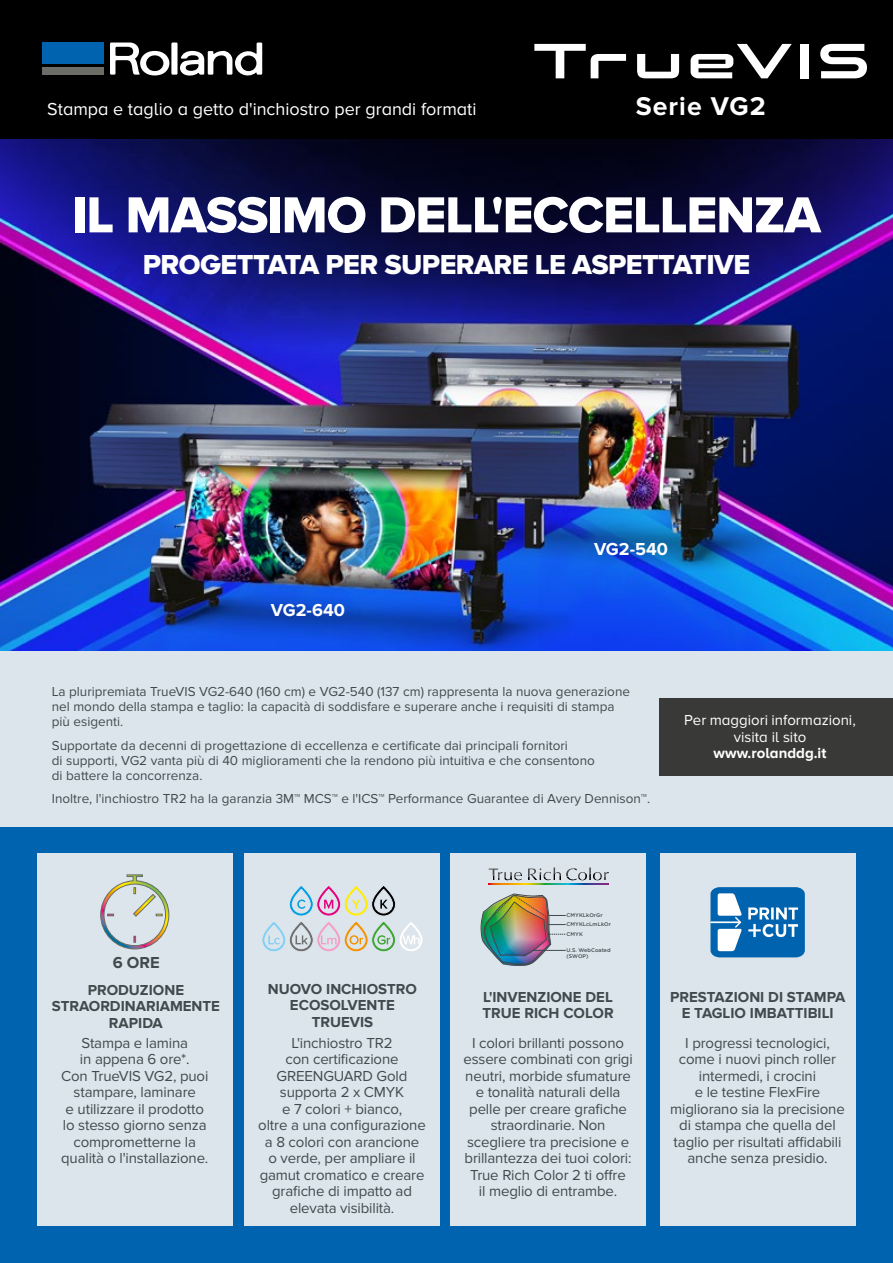
<style>
.page{position:relative;width:893px;height:1263px;background:#fff}
.page>*{position:absolute;margin:0;border:0;box-sizing:border-box;transform-origin:0 0}
.t1{font:52.5px "Proxima Nova A Extrabld";letter-spacing:-.02em;color:#fff}
.t2{font:28.5px "Proxima Nova A Extrabld";letter-spacing:-.02em;color:#fff}
.t3{font:700 26.7px "Proxima Nova";letter-spacing:.04em;color:#fff}
.t4{font:18px "Proxima Nova A";color:#fff}
.t5{font:700 18px "Proxima Nova";color:#fff}
.t6{font:700 16.5px "Proxima Nova A";color:#404b4e}
.t7{font:15px/16.5px "Proxima Nova";letter-spacing:-.01em;color:#404b4e;text-align:center}
.t8{font:700 15px/16.5px "Proxima Nova";color:#404b4e;text-align:center}
.t9{font:15px/16.5px "Proxima Nova A";color:#fff;text-align:center}
.t10{font:700 15px "Proxima Nova A";color:#fff}
.t11{font:13.5px/15px "Proxima Nova";color:#404b4e}
.t12{font:500 5.25px/5.7px "Gotham";letter-spacing:.01em;color:#404b4e}
</style>
<div class="page">
<div style="left:0;top:651px;width:893px;height:191px;background:#dde5ec"></div>
<div style="left:0;top:827px;width:893px;height:436px;background:#0063af"></div>
<div style="left:244px;top:853px;width:196px;height:372px;background:#dde5ec"></div>
<div style="left:450px;top:853px;width:196px;height:372px;background:#dde5ec"></div>
<div style="left:37px;top:853px;width:196px;height:372px;background:#dde5ec"></div>
<div style="left:660px;top:853px;width:195px;height:372px;background:#dde5ec"></div>
<img style="left:0;top:138px;width:893px;height:513px">
<div style="left:660px;top:698px;width:233px;height:78px;background:#393938"></div>
<svg style="left:489px;top:883px;width:120px;height:2px"></svg>
<svg style="left:489px;top:868px;width:33px;height:13px"></svg>
<svg style="left:528px;top:867px;width:81px;height:14px"></svg>
<img style="left:480px;top:893px;width:86px;height:73px">
<hr style="left:533px;top:950px;width:33px;height:1px;background:#404b4e">
<svg style="left:100px;top:874px;width:69px;height:75px"></svg>
<svg style="left:262px;top:886px;width:161px;height:66px"></svg>
<div style="left:0;top:0;width:893px;height:138px;background:#000"></div>
<div style="left:171px;top:43px;width:7px;height:32px;background:#fff"></div>
<svg style="left:180px;top:43px;width:82px;height:33px"></svg>
<svg style="left:110px;top:43px;width:59px;height:32px"></svg>
<div style="left:43px;top:67px;width:61px;height:8px;background:#6b6d67"></div>
<div style="left:43px;top:43px;width:61px;height:21px;background:#0063af"></div>
<div style="left:800px;top:44px;width:9px;height:34px;background:#fff"></div>
<svg style="left:637px;top:54px;width:42px;height:24px"></svg>
<svg style="left:534px;top:44px;width:92px;height:34px"></svg>
<svg style="left:691px;top:44px;width:101px;height:34px"></svg>
<svg style="left:820px;top:44px;width:47px;height:34px"></svg>
<svg style="left:710px;top:887px;width:95px;height:70px;background:#3e89c2"></svg>
<p class="t4" style="left:47px;top:99px;width:431px">Stampa e taglio a getto d'inchiostro per grandi formati</p>
<h3 class="t3" style="left:636px;top:91px;width:132px">Serie VG2</h3>
<h1 class="t1" style="left:72px;top:185px;width:750px">IL MASSIMO DELL'ECCELLENZA</h1>
<h2 class="t2" style="left:143px;top:248px;width:609px">PROGETTATA PER SUPERARE LE ASPETTATIVE</h2>
<p class="t5" style="left:271px;top:600px;width:75px">VG2-640</p>
<p class="t5" style="left:594px;top:538px;width:75px">VG2-540</p>
<p class="t11" style="left:52px;top:684px;width:580px">La pluripremiata TrueVIS VG2-640 (160 cm) e VG2-540 (137 cm) rappresenta la nuova generazione nel mondo della stampa e taglio: la capacità di soddisfare e superare anche i requisiti di stampa più esigenti.</p>
<p class="t11" style="left:52px;top:738px;width:544px">Supportate da decenni di progettazione di eccellenza e certificate dai principali fornitori<br>di supporti, VG2 vanta più di 40 miglioramenti che la rendono più intuitiva e che consentono di battere la concorrenza.</p>
<p class="t11" style="left:52px;top:791px;width:600px">Inoltre, l'inchiostro TR2 ha la garanzia 3M™ MCS™ e l'ICS™ Performance Guarantee di Avery Dennison™.</p>
<p class="t9" style="left:684px;top:712px;width:173px">Per maggiori informazioni, visita il sito</p>
<p class="t10" style="left:714px;top:745px;width:114px">www.rolanddg.it</p>
<p class="t6" style="left:113px;top:953px;width:49px">6 ORE</p>
<p class="t12" style="left:567px;top:913px;width:38px">CMYKLkOrGr</p>
<p class="t12" style="left:567px;top:931px;width:18px">CMYK</p>
<p class="t12" style="left:567px;top:921px;width:46px">CMYKLcLmLkOr</p>
<p class="t12" style="left:567px;top:947px;width:46px">U.S. WebCoated (SWOP)</p>
<p class="t8" style="left:268px;top:981px;width:151px">NUOVO INCHIOSTRO<br>ECOSOLVENTE<br>TRUEVIS</p>
<p class="t8" style="left:52px;top:982px;width:170px">PRODUZIONE<br>STRAORDINARIAMENTE<br>RAPIDA</p>
<p class="t8" style="left:670px;top:989px;width:177px">PRESTAZIONI DI STAMPA<br>E TAGLIO IMBATTIBILI</p>
<p class="t8" style="left:482px;top:989px;width:133px;text-align:left">L'INVENZIONE DEL<br>TRUE RICH COLOR</p>
<p class="t7" style="left:61px;top:1035px;width:149px">Stampa e lamina<br>in appena 6 ore*.<br>Con TrueVIS VG2, puoi stampare, laminare<br>e utilizzare il prodotto lo stesso giorno senza comprometterne la qualità o l'installazione.</p>
<p class="t7" style="left:463px;top:1035px;width:171px">I colori brillanti possono essere combinati con grigi neutri, morbide sfumature e tonalità naturali della pelle per creare grafiche straordinarie. Non scegliere tra precisione e brillantezza dei tuoi colori:<br>True Rich Color 2 ti offre<br>il meglio di entrambe.</p>
<p class="t7" style="left:258px;top:1035px;width:169px">L'inchiostro TR2<br>con certificazione<br>GREENGUARD Gold supporta 2 x CMYK<br>e 7 colori + bianco,<br>oltre a una configurazione a 8 colori con arancione<br>o verde, per ampliare il gamut cromatico e creare grafiche di impatto ad elevata visibilità.</p>
<p class="t7" style="left:670px;top:1035px;width:176px">I progressi tecnologici, come i nuovi pinch roller intermedi, i crocini<br>e le testine FlexFire migliorano sia la precisione di stampa che quella del taglio per risultati affidabili anche senza presidio.</p>
</div>
